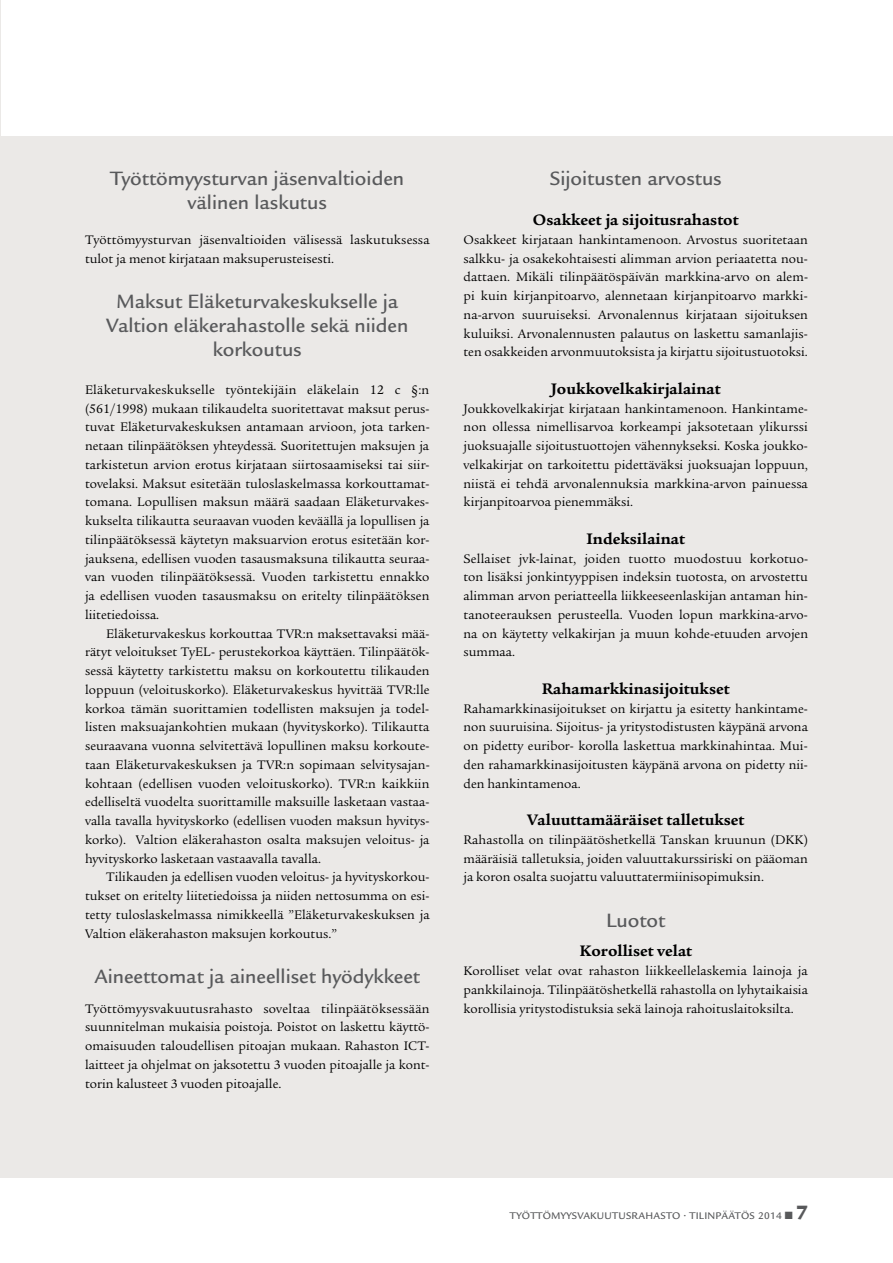
<style>
.page{position:relative;width:893px;height:1263px;background:#fff}
.page>*{position:absolute;margin:0;border:0;box-sizing:border-box;transform-origin:0 0}
.t1{font:500 21px/24px "Legacy Sans";color:#58595b;text-align:center}
.t2{font:700 16.5px "Legacy Serif";color:#000}
.t3{font:13.5px/18.8px "Legacy Serif";color:#000;text-align:justify}
.t4{font:500 10.5px "Legacy Sans";letter-spacing:.025em;color:#58595b}
.s1{font-weight:900;font-size:21px}
</style>
<div class="page">
<div style="left:0;top:0;width:893px;height:1178px;background:#ebe9e7"></div>
<div style="left:1px;top:0;width:892px;height:135px;background:#fff"></div>
<h1 class="t1" style="left:110px;top:167px;width:295px">Työttömyysturvan jäsenvaltioiden välinen laskutus</h1>
<p class="t3" style="left:85px;top:230px;width:346px">Työttömyysturvan jäsenvaltioiden välisessä laskutuksessa tulot ja menot kirjataan maksuperusteisesti.</p>
<h1 class="t1" style="left:106px;top:289px;width:304px">Maksut Eläketurvakeskukselle ja<br>Valtion eläkerahastolle sekä niiden korkoutus</h1>
<p class="t3" style="left:85px;top:380px;width:346px">Eläketurvakeskukselle työntekijäin eläkelain 12 c §:n (561/1998) mukaan tilikaudelta suoritettavat maksut perus&shy;tuvat Eläketurvakeskuksen antamaan arvioon, jota tarken&shy;netaan tilinpäätöksen yhteydessä. Suoritettujen maksujen ja tarkistetun arvion erotus kirjataan siirtosaamiseksi tai siir&shy;tovelaksi. Maksut esitetään tuloslaskelmassa korkouttamat&shy;tomana. Lopullisen maksun määrä saadaan Eläketurvakes&shy;kukselta tilikautta seuraavan vuoden keväällä ja lopullisen ja tilinpäätöksessä käytetyn maksuarvion erotus esitetään kor&shy;jauksena, edellisen vuoden tasausmaksuna tilikautta seuraa&shy;van vuoden tilinpäätöksessä. Vuoden tarkistettu ennakko ja edellisen vuoden tasausmaksu on eritelty tilinpäätöksen liitetiedoissa.</p>
<p class="t3" style="left:85px;top:624px;width:346px;text-indent:21px">Eläketurvakeskus korkouttaa TVR:n maksettavaksi mää&shy;rätyt veloitukset TyEL- perustekorkoa käyttäen. Tilinpäätök&shy;sessä käytetty tarkistettu maksu on korkoutettu tilikauden loppuun (veloituskorko). Eläketurvakeskus hyvittää TVR:lle korkoa tämän suorittamien todellisten maksujen ja todel&shy;listen maksuajankohtien mukaan (hyvityskorko). Tilikautta seuraavana vuonna selvitettävä lopullinen maksu korkoute&shy;taan Eläketurvakeskuksen ja TVR:n sopimaan selvitysajan&shy;kohtaan (edellisen vuoden veloituskorko). TVR:n kaikkiin edelliseltä vuodelta suorittamille maksuille lasketaan vastaa&shy;valla tavalla hyvityskorko (edellisen vuoden maksun hyvitys&shy;korko). Valtion eläkerahaston osalta maksujen veloitus- ja hyvityskorko lasketaan vastaavalla tavalla.</p>
<p class="t3" style="left:85px;top:868px;width:346px;text-indent:21px">Tilikauden ja edellisen vuoden veloitus- ja hyvityskorkou&shy;tukset on eritelty liitetiedoissa ja niiden nettosumma on esi&shy;tetty tuloslaskelmassa nimikkeellä ”Eläketurvakeskuksen ja Valtion eläkerahaston maksujen korkoutus.”</p>
<h1 class="t1" style="left:95px;top:964px;width:327px">Aineettomat ja aineelliset hyödykkeet</h1>
<p class="t3" style="left:85px;top:999px;width:346px">Työttömyysvakuutusrahasto soveltaa tilinpäätöksessään suunnitelman mukaisia poistoja. Poistot on laskettu käyttö&shy;omaisuuden taloudellisen pitoajan mukaan. Rahaston ICT&shy;laitteet ja ohjelmat on jaksotettu 3 vuoden pitoajalle ja kont&shy;torin kalusteet 3 vuoden pitoajalle.</p>
<h1 class="t1" style="left:550px;top:167px;width:174px">Sijoitusten arvostus</h1>
<p class="t2" style="left:533px;top:210px;width:207px">Osakkeet ja sijoitusrahastot</p>
<p class="t3" style="left:463px;top:230px;width:346px">Osakkeet kirjataan hankintamenoon. Arvostus suoritetaan salkku- ja osakekohtaisesti alimman arvion periaatetta nou&shy;dattaen. Mikäli tilinpäätöspäivän markkina-arvo on alem&shy;pi kuin kirjanpitoarvo, alennetaan kirjanpitoarvo markki&shy;na-arvon suuruiseksi. Arvonalennus kirjataan sijoituksen kuluiksi. Arvonalennusten palautus on laskettu samanlajis&shy;ten osakkeiden arvonmuutoksista ja kirjattu sijoitustuotoksi.</p>
<p class="t2" style="left:551px;top:379px;width:171px">Joukkovelkakirjalainat</p>
<p class="t3" style="left:463px;top:399px;width:346px">Joukkovelkakirjat kirjataan hankintamenoon. Hankintame&shy;non ollessa nimellisarvoa korkeampi jaksotetaan ylikurssi juoksuajalle sijoitustuottojen vähennykseksi. Koska joukko&shy;velkakirjat on tarkoitettu pidettäväksi juoksuajan loppuun, niistä ei tehdä arvonalennuksia markkina-arvon painuessa kirjanpitoarvoa pienemmäksi.</p>
<p class="t2" style="left:586px;top:529px;width:100px">Indeksilainat</p>
<p class="t3" style="left:463px;top:549px;width:346px">Sellaiset jvk-lainat, joiden tuotto muodostuu korkotuo&shy;ton lisäksi jonkintyyppisen indeksin tuotosta, on arvostettu alimman arvon periatteella liikkeeseenlaskijan antaman hin&shy;tanoteerauksen perusteella. Vuoden lopun markkina-arvo&shy;na on käytetty velkakirjan ja muun kohde-etuuden arvojen summaa.</p>
<p class="t2" style="left:542px;top:679px;width:189px">Rahamarkkinasijoitukset</p>
<p class="t3" style="left:463px;top:699px;width:346px">Rahamarkkinasijoitukset on kirjattu ja esitetty hankintame&shy;non suuruisina. Sijoitus- ja yritystodistusten käypänä arvona on pidetty euribor- korolla laskettua markkinahintaa. Mui&shy;den rahamarkkinasijoitusten käypänä arvona on pidetty nii&shy;den hankintamenoa.</p>
<p class="t2" style="left:527px;top:810px;width:219px">Valuuttamääräiset talletukset</p>
<p class="t3" style="left:463px;top:830px;width:346px">Rahastolla on tilinpäätöshetkellä Tanskan kruunun (DKK) määräisiä talletuksia, joiden valuuttakurssiriski on pääoman ja koron osalta suojattu valuuttatermiinisopimuksin.</p>
<h1 class="t1" style="left:606px;top:908px;width:61px">Luotot</h1>
<p class="t2" style="left:579px;top:941px;width:114px">Korolliset velat</p>
<p class="t3" style="left:463px;top:962px;width:346px">Korolliset velat ovat rahaston liikkeellelaskemia lainoja ja pankkilainoja. Tilinpäätöshetkellä rahastolla on lyhytaikaisia korollisia yritystodistuksia sekä lainoja rahoituslaitoksilta.</p>
<p class="t4" style="left:510px;top:1209px;width:300px">TYÖTTÖMYYSVAKUUTUSRAHASTO • TILINPÄÄTÖS 2014 ■ <span class="s1">7</span></p>
</div>
